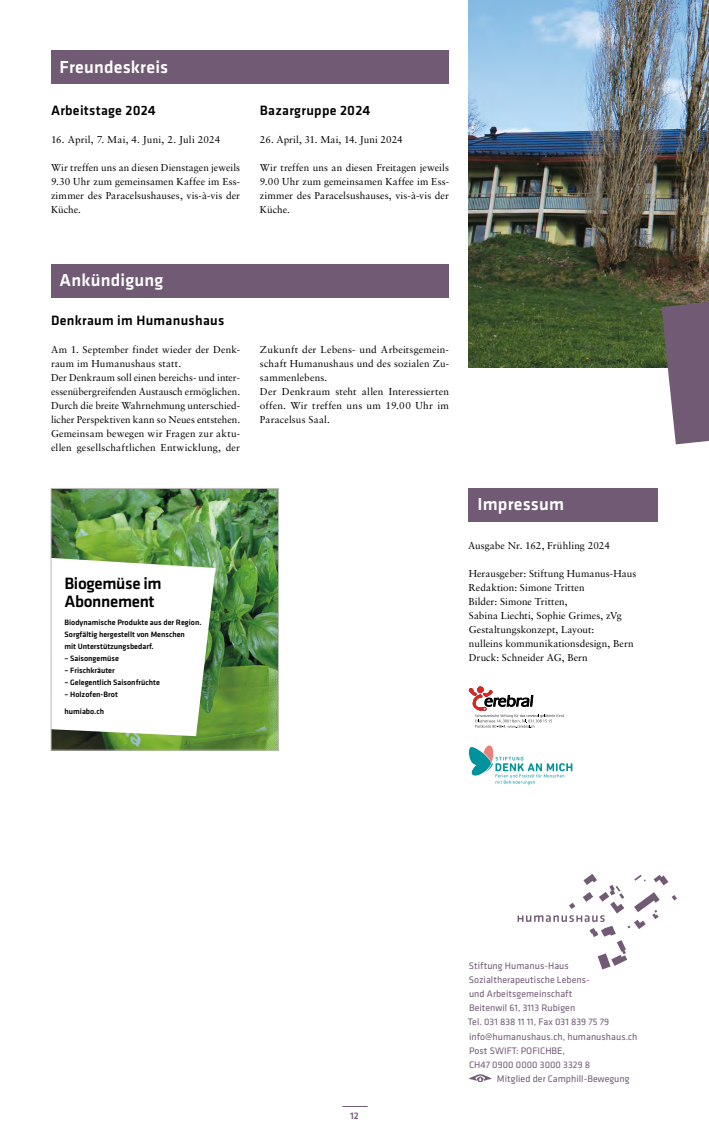
<style>
.page{position:relative;width:709px;height:1134px;background:#fff}
.page>*{position:absolute;margin:0;border:0;box-sizing:border-box;transform-origin:0 0}
.t1{font:500 18px "Klavika";letter-spacing:.01em;color:#fff}
.t2{font:500 17px/18px "Klavika";letter-spacing:-.02em;color:#000}
.t3{font:500 14px "Klavika";letter-spacing:.02em;color:#000}
.t4{font:10px/14px "Sabon";letter-spacing:.01em;color:#000}
.t5{font:9.8px/14px "Klavika";letter-spacing:.005em;color:#715b74}
.t6{font:500 9.8px "Klavika";color:#715b74}
.t7{font:500 8px/12px "Klavika";color:#000}
</style>
<div class="page">
<svg style="left:342px;top:1106px;width:26px;height:1px"></svg>
<img style="left:469px;top:0;width:240px;height:367px">
<div style="left:469px;top:488px;width:189px;height:33px;background:#715b74"></div>
<svg style="left:469px;top:686px;width:94px;height:42px"></svg>
<div style="left:51px;top:51px;width:398px;height:33px;background:#715b74"></div>
<svg style="left:469px;top:745px;width:103px;height:39px"></svg>
<svg style="left:517px;top:874px;width:160px;height:95px"></svg>
<svg style="left:469px;top:1074px;width:23px;height:8px"></svg>
<svg style="left:661px;top:302px;width:48px;height:142px;background:#816f82"></svg>
<div style="left:51px;top:264px;width:398px;height:33px;background:#715b74"></div>
<img style="left:53px;top:490px;width:224px;height:258px">
<svg style="left:53px;top:558px;width:162px;height:178px"></svg>
<div style="left:51px;top:488px;width:228px;height:262px;border:1px solid #bebdbc"></div>
<h1 class="t1" style="left:60px;top:55px;width:110px">Freundeskreis</h1>
<h3 class="t3" style="left:51px;top:101px;width:106px">Arbeitstage 2024</h3>
<p class="t4" style="left:51px;top:133px;width:171px">16. April, 7. Mai, 4. Juni, 2. Juli 2024</p>
<p class="t4" style="left:51px;top:161px;width:190px;text-align:justify">Wir treffen uns an diesen Dienstagen jeweils 9.30 Uhr zum gemeinsamen Kaffee im Ess&shy;zimmer des Paracelsushauses, vis-à-vis der Küche.</p>
<h3 class="t3" style="left:260px;top:101px;width:112px">Bazargruppe 2024</h3>
<p class="t4" style="left:260px;top:133px;width:144px">26. April, 31. Mai, 14. Juni 2024</p>
<p class="t4" style="left:260px;top:161px;width:190px;text-align:justify">Wir treffen uns an diesen Freitagen jeweils 9.00 Uhr zum gemeinsamen Kaffee im Ess&shy;zimmer des Paracelsushauses, vis-à-vis der Küche.</p>
<h1 class="t1" style="left:60px;top:268px;width:105px">Ankündigung</h1>
<h3 class="t3" style="left:51px;top:311px;width:175px">Denkraum im Humanushaus</h3>
<p class="t4" style="left:51px;top:343px;width:190px">Am 1. September findet wieder der Denk&shy;raum im Humanushaus statt.<br>Der Denkraum soll einen bereichs- und inter&shy;essenübergreifenden Austausch ermöglichen.<br>Durch die breite Wahrnehmung unterschied&shy;licher Perspektiven kann so Neues entstehen.<br>Gemeinsam bewegen wir Fragen zur aktu&shy;ellen gesellschaftlichen Entwicklung, der</p>
<h2 class="t2" style="left:64px;top:573px;width:99px">Biogemüse im<br>Abonnement</h2>
<p class="t7" style="left:64px;top:616px;width:138px">Biodynamische Produkte aus der Region.<br>Sorgfältig hergestellt von Menschen<br>mit Unterstützungsbedarf.</p>
<p class="t7" style="left:64px;top:652px;width:56px">– Saisongemüse</p>
<p class="t7" style="left:64px;top:664px;width:52px">– Frischkräuter</p>
<p class="t7" style="left:64px;top:676px;width:97px">– Gelegentlich Saisonfrüchte</p>
<p class="t7" style="left:64px;top:688px;width:55px">– Holzofen-Brot</p>
<p class="t7" style="left:64px;top:705px;width:41px">humiabo.ch</p>
<p class="t4" style="left:260px;top:343px;width:190px">Zukunft der Lebens- und Arbeitsgemein&shy;schaft Humanushaus und des sozialen Zu&shy;sammenlebens.<br>Der Denkraum steht allen Interessierten offen. Wir treffen uns um 19.00 Uhr im<br>Paracelsus Saal.</p>
<h1 class="t1" style="left:477px;top:492px;width:88px">Impressum</h1>
<p class="t4" style="left:468px;top:539px;width:143px">Ausgabe Nr. 162, Frühling 2024</p>
<p class="t4" style="left:468px;top:567px;width:169px">Herausgeber: Stiftung Humanus-Haus<br>Redaktion: Simone Tritten<br>Bilder: Simone Tritten,<br>Sabina Liechti, Sophie Grimes, zVg<br>Gestaltungskonzept, Layout:<br>nulleins kommunikationsdesign, Bern<br>Druck: Schneider AG, Bern</p>
<p class="t6" style="left:350px;top:1109px;width:10px">12</p>
<p class="t5" style="left:468px;top:959px;width:171px">Stiftung Humanus-Haus<br>Sozialtherapeutische Lebens-<br>und Arbeitsgemeinschaft<br>Beitenwil 61, 3113 Rubigen<br>Tel. 031 838 11 11, Fax 031 839 75 79 info@humanushaus.ch, humanushaus.ch<br>Post SWIFT: POFICHBE,<br>CH47 0900 0000 3000 3329 8</p>
<p class="t5" style="left:497px;top:1071px;width:134px">Mitglied der Camphill-Bewegung</p>
</div>
